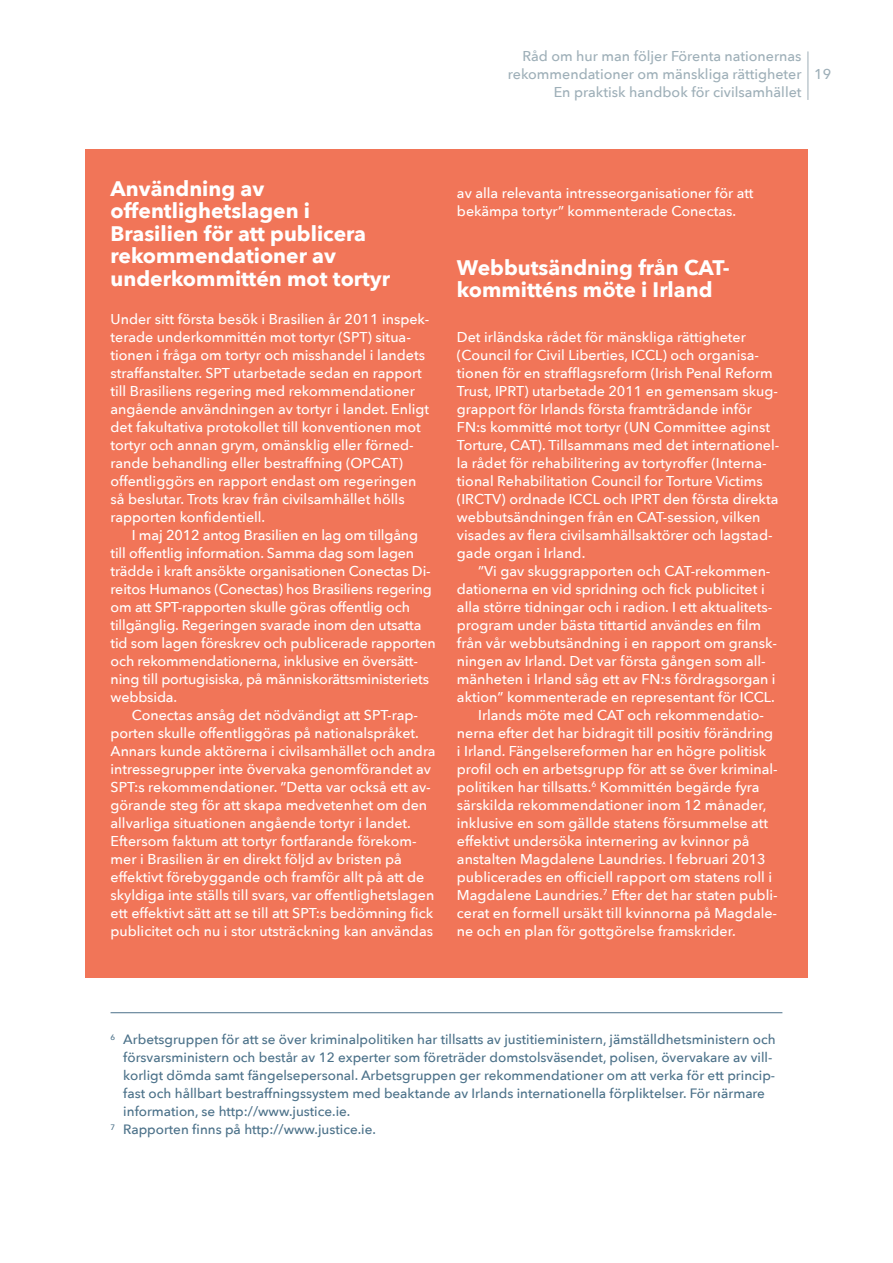
<style>
.page{position:relative;width:893px;height:1263px;background:#fff}
.page>*{position:absolute;margin:0;border:0;box-sizing:border-box;transform-origin:0 0}
.laatikon_otsikko_1_p{font:700 21px/22.5px "Avenir Next";color:#fff}
.Leipis_sis{font:500 14.25px/18px "Avenir Next";color:#fff}
.Leipis{font:500 14.25px/18px "Avenir Next";color:#fff}
.t1{font:500 14.25px/18px "Avenir Next";color:#9eafb8;text-align:right}
.viite{font:500 13.5px/18px "Avenir Next";color:#4b7189}
</style>
<div class="page">
<hr style="left:807px;top:51px;width:1px;height:49px;background:#9eafb8">
<hr style="left:111px;top:1012px;width:671px;height:1px;background:#4b7189">
<div style="left:85px;top:149px;width:722px;height:829px;background:#f17558"></div>
<p class="t1" style="left:508px;top:47px;width:295px">Råd om hur man följer Förenta nationernas rekommendationer om mänskliga rättigheter<br>En praktisk handbok för civilsamhället</p>
<p class="t1" style="left:814px;top:65px;width:18px">19</p>
<p class="laatikon_otsikko_1_p" style="left:111px;top:177px;width:281px">Användning av offentlighetslagen i<br>Brasilien för att publicera rekommendationer av underkommittén mot tortyr</p>
<p class="Leipis" style="left:111px;top:310px;width:320px">Under sitt första besök i Brasilien år 2011 inspek&shy;terade underkommittén mot tortyr (SPT) situa&shy;tionen i fråga om tortyr och misshandel i landets straffanstalter. SPT utarbetade sedan en rapport till Brasiliens regering med rekommendationer angående användningen av tortyr i landet. Enligt det fakultativa protokollet till konventionen mot tortyr och annan grym, omänsklig eller förned&shy;rande behandling eller bestraffning (OPCAT) offentliggörs en rapport endast om regeringen så beslutar. Trots krav från civilsamhället hölls rapporten konfidentiell.</p>
<p class="Leipis_sis" style="left:111px;top:526px;width:327px;text-indent:21px">I maj 2012 antog Brasilien en lag om tillgång till offentlig information. Samma dag som lagen trädde i kraft ansökte organisationen Conectas Di&shy;reitos Humanos (Conectas) hos Brasiliens regering om att SPT-rapporten skulle göras offentlig och tillgänglig. Regeringen svarade inom den utsatta tid som lagen föreskrev och publicerade rapporten och rekommendationerna, inklusive en översätt&shy;ning till portugisiska, på människorättsministeriets webbsida.</p>
<p class="Leipis_sis" style="left:111px;top:706px;width:327px;text-indent:21px">Conectas ansåg det nödvändigt att SPT-rap&shy;porten skulle offentliggöras på nationalspråket.<br>Annars kunde aktörerna i civilsamhället och andra intressegrupper inte övervaka genomförandet av SPT:s rekommendationer. ”Detta var också ett av&shy;görande steg för att skapa medvetenhet om den allvarliga situationen angående tortyr i landet.<br>Eftersom faktum att tortyr fortfarande förekom&shy;mer i Brasilien är en direkt följd av bristen på effektivt förebyggande och framför allt på att de skyldiga inte ställs till svars, var offentlighetslagen ett effektivt sätt att se till att SPT:s bedömning fick publicitet och nu i stor utsträckning kan användas</p>
<p class="Leipis_sis" style="left:457px;top:184px;width:298px">av alla relevanta intresseorganisationer för att bekämpa tortyr” kommenterade Conectas.</p>
<p class="laatikon_otsikko_1_p" style="left:457px;top:256px;width:274px">Webbutsändning från CAT&shy;kommitténs möte i Irland</p>
<p class="Leipis" style="left:457px;top:328px;width:324px">Det irländska rådet för mänskliga rättigheter (Council for Civil Liberties, ICCL) och organisa&shy;tionen för en strafflagsreform (Irish Penal Reform Trust, IPRT) utarbetade 2011 en gemensam skug&shy;grapport för Irlands första framträdande inför FN:s kommitté mot tortyr (UN Committee aginst Torture, CAT). Tillsammans med det internationel&shy;la rådet för rehabilitering av tortyroffer (Interna&shy;tional Rehabilitation Council for Torture Victims (IRCTV) ordnade ICCL och IPRT den första direkta webbutsändningen från en CAT-session, vilken visades av flera civilsamhällsaktörer och lagstad&shy;gade organ i Irland.</p>
<p class="Leipis_sis" style="left:457px;top:562px;width:322px;text-indent:21px">”Vi gav skuggrapporten och CAT-rekommen&shy;dationerna en vid spridning och fick publicitet i alla större tidningar och i radion. I ett aktualitets&shy;program under bästa tittartid användes en film från vår webbutsändning i en rapport om gransk&shy;ningen av Irland. Det var första gången som all&shy;mänheten i Irland såg ett av FN:s fördragsorgan i aktion” kommenterade en representant för ICCL.</p>
<p class="Leipis_sis" style="left:457px;top:706px;width:322px;text-indent:21px">Irlands möte med CAT och rekommendatio&shy;nerna efter det har bidragit till positiv förändring i Irland. Fängelsereformen har en högre politisk profil och en arbetsgrupp för att se över kriminal&shy;politiken har tillsatts. <sup>6</sup> Kommittén begärde fyra särskilda rekommendationer inom 12 månader, inklusive en som gällde statens försummelse att effektivt undersöka internering av kvinnor på anstalten Magdalene Laundries. I februari 2013 publicerades en officiell rapport om statens roll i Magdalene Laundries. <sup>7</sup> Efter det har staten publi&shy;cerat en formell ursäkt till kvinnorna på Magdale&shy;ne och en plan för gottgörelse framskrider.</p>
<p class="viite" style="left:123px;top:1030px;width:654px;text-indent:-13px"><sup>6</sup> Arbetsgruppen för att se över kriminalpolitiken har tillsatts av justitieministern, jämställdhetsministern och försvarsministern och består av 12 experter som företräder domstolsväsendet, polisen, övervakare av vill&shy;korligt dömda samt fängelsepersonal. Arbetsgruppen ger rekommendationer om att verka för ett princip&shy;fast och hållbart bestraffningssystem med beaktande av Irlands internationella förpliktelser. För närmare information, se http://www.justice.ie.</p>
<p class="viite" style="left:111px;top:1120px;width:267px"><sup>7</sup> Rapporten finns på http://www.justice.ie.</p>
</div>
